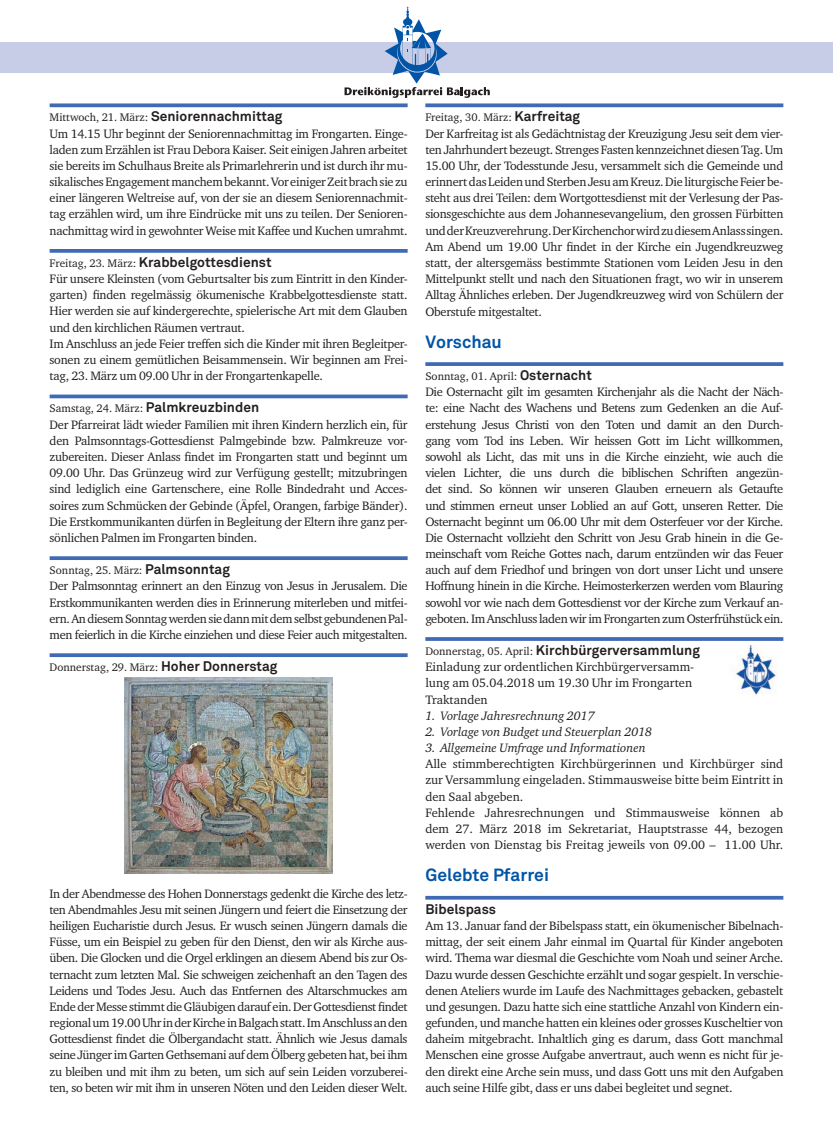
<style>
.page{position:relative;width:833px;height:1134px;background:#fff}
.page>*{position:absolute;margin:0;border:0;box-sizing:border-box;transform-origin:0 0}
.t1{font:700 17.5px "Akkurat";color:#0154a6}
.t2{font:700 13.75px "Akkurat";color:#231f20}
.t3{font:12.5px/16.1px "Charter ITC Std";letter-spacing:-.02em;color:#231f20;text-align:justify}
.t4{font:italic 12.5px "Charter ITC Std";color:#231f20}
.t5{font:12.5px "Charter ITC Std";color:#231f20}
.t6{font:11.25px "Charter ITC Std";color:#231f20}
.s1{font-family:"Charter ITC Std";font-weight:400;font-size:11.25px}
.s2{font-family:"Akkurat";font-weight:700;font-size:13.75px}
</style>
<div class="page">
<div style="left:0;top:43px;width:833px;height:30px;background:#c7cde7"></div>
<svg style="left:344px;top:7px;width:146px;height:91px"></svg>
<svg style="left:50px;top:103px;width:357px;height:4px"></svg>
<svg style="left:50px;top:249px;width:357px;height:4px"></svg>
<hr style="left:50px;top:395px;width:357px;height:3px;background:#406ab4">
<svg style="left:50px;top:556px;width:357px;height:4px"></svg>
<svg style="left:50px;top:653px;width:357px;height:4px"></svg>
<svg style="left:425px;top:103px;width:358px;height:4px"></svg>
<svg style="left:425px;top:362px;width:358px;height:4px"></svg>
<svg style="left:425px;top:637px;width:358px;height:4px"></svg>
<svg style="left:425px;top:896px;width:358px;height:4px"></svg>
<img style="left:125px;top:677px;width:207px;height:196px">
<img style="left:734px;top:646px;width:42px;height:49px">
<p class="t2" style="left:50px;top:108px;width:234px"><span class="s1">Mittwoch, 21. März:</span> Seniorennachmittag</p>
<p class="t3" style="left:50px;top:125px;width:359px">Um 14.15 Uhr beginnt der Seniorennachmittag im Frongarten. Einge&shy;laden zum Erzählen ist Frau Debora Kaiser. Seit einigen Jahren arbeitet sie bereits im Schulhaus Breite als Primarlehrerin und ist durch ihr mu&shy;sikalisches Engagement manchem bekannt. Vor einiger Zeit brach sie zu einer längeren Weltreise auf, von der sie an diesem Seniorennachmit&shy;tag erzählen wird, um ihre Eindrücke mit uns zu teilen. Der Senioren&shy;nachmittag wird in gewohnter Weise mit Kaffee und Kuchen umrahmt.</p>
<p class="t2" style="left:50px;top:253px;width:223px"><span class="s1">Freitag, 23. März:</span> Krabbelgottesdienst</p>
<p class="t3" style="left:50px;top:271px;width:359px">Für unsere Kleinsten (vom Geburtsalter bis zum Eintritt in den Kinder&shy;garten) finden regelmässig ökumenische Krabbelgottesdienste statt.<br>Hier werden sie auf kindergerechte, spielerische Art mit dem Glauben und den kirchlichen Räumen vertraut.</p>
<p class="t3" style="left:50px;top:335px;width:359px">Im Anschluss an jede Feier treffen sich die Kinder mit ihren Begleitper&shy;sonen zu einem gemütlichen Beisammensein. Wir beginnen am Frei&shy;tag, 23. März um 09.00 Uhr in der Frongartenkapelle.</p>
<p class="t6" style="left:50px;top:402px;width:211px">Samstag, 24. März: <span class="s2">Palmkreuzbinden</span></p>
<p class="t3" style="left:50px;top:416px;width:359px">Der Pfarreirat lädt wieder Familien mit ihren Kindern herzlich ein, für den Palmsonntags-Gottesdienst Palmgebinde bzw. Palmkreuze vor&shy;zubereiten. Dieser Anlass findet im Frongarten statt und beginnt um 09.00 Uhr. Das Grünzeug wird zur Verfügung gestellt; mitzubringen sind lediglich eine Gartenschere, eine Rolle Bindedraht und Acces&shy;soires zum Schmücken der Gebinde (Äpfel, Orangen, farbige Bänder).<br>Die Erstkommunikanten dürfen in Begleitung der Eltern ihre ganz per&shy;sönlichen Palmen im Frongarten binden.</p>
<p class="t6" style="left:50px;top:563px;width:182px">Sonntag, 25. März: <span class="s2">Palmsonntag</span></p>
<p class="t3" style="left:50px;top:578px;width:359px">Der Palmsonntag erinnert an den Einzug von Jesus in Jerusalem. Die Erstkommunikanten werden dies in Erinnerung miterleben und mitfei&shy;ern. An diesem Sonntag werden sie dann mit dem selbst gebundenen Pal&shy;men feierlich in die Kirche einziehen und diese Feier auch mitgestalten.</p>
<p class="t6" style="left:50px;top:660px;width:229px">Donnerstag, 29. März: <span class="s2">Hoher Donnerstag</span></p>
<p class="t3" style="left:50px;top:885px;width:359px">In der Abendmesse des Hohen Donnerstags gedenkt die Kirche des letz&shy;ten Abendmahles Jesu mit seinen Jüngern und feiert die Einsetzung der heiligen Eucharistie durch Jesus. Er wusch seinen Jüngern damals die Füsse, um ein Beispiel zu geben für den Dienst, den wir als Kirche aus&shy;üben. Die Glocken und die Orgel erklingen an diesem Abend bis zur Os&shy;ternacht zum letzten Mal. Sie schweigen zeichenhaft an den Tagen des Leidens und Todes Jesu. Auch das Entfernen des Altarschmuckes am Ende der Messe stimmt die Gläubigen darauf ein. Der Gottesdienst findet regional um 19.00 Uhr in der Kirche in Balgach statt. Im Anschluss an den Gottesdienst findet die Ölbergandacht statt. Ähnlich wie Jesus damals seine Jünger im Garten Gethsemani auf dem Ölberg gebeten hat, bei ihm zu bleiben und mit ihm zu beten, um sich auf sein Leiden vorzuberei&shy;ten, so beten wir mit ihm in unseren Nöten und den Leiden dieser Welt.</p>
<p class="t6" style="left:425px;top:111px;width:156px">Freitag, 30. März: <span class="s2">Karfreitag</span></p>
<p class="t3" style="left:425px;top:125px;width:359px">Der Karfreitag ist als Gedächtnistag der Kreuzigung Jesu seit dem vier&shy;ten Jahrhundert bezeugt. Strenges Fasten kennzeichnet diesen Tag. Um 15.00 Uhr, der Todesstunde Jesu, versammelt sich die Gemeinde und erinnert das Leiden und Sterben Jesu am Kreuz. Die liturgische Feier be&shy;steht aus drei Teilen: dem Wortgottesdienst mit der Verlesung der Pas&shy;sionsgeschichte aus dem Johannesevangelium, den grossen Fürbitten und der Kreuzverehrung. Der Kirchenchor wird zu diesem Anlass singen.</p>
<p class="t3" style="left:425px;top:238px;width:359px">Am Abend um 19.00 Uhr findet in der Kirche ein Jugendkreuzweg statt, der altersgemäss bestimmte Stationen vom Leiden Jesu in den Mittelpunkt stellt und nach den Situationen fragt, wo wir in unserem Alltag Ähnliches erleben. Der Jugendkreuzweg wird von Schülern der Oberstufe mitgestaltet.</p>
<p class="t1" style="left:425px;top:331px;width:78px">Vorschau</p>
<p class="t6" style="left:425px;top:369px;width:168px">Sonntag, 01. April: <span class="s2">Osternacht</span></p>
<p class="t3" style="left:425px;top:384px;width:359px">Die Osternacht gilt im gesamten Kirchenjahr als die Nacht der Näch&shy;te: eine Nacht des Wachens und Betens zum Gedenken an die Auf&shy;erstehung Jesus Christi von den Toten und damit an den Durch&shy;gang vom Tod ins Leben. Wir heissen Gott im Licht willkommen, sowohl als Licht, das mit uns in die Kirche einzieht, wie auch die vielen Lichter, die uns durch die biblischen Schriften angezün&shy;det sind. So können wir unseren Glauben erneuern als Getaufte und stimmen erneut unser Loblied an auf Gott, unseren Retter. Die</p>
<p class="t3" style="left:425px;top:513px;width:359px">Osternacht beginnt um 06.00 Uhr mit dem Osterfeuer vor der Kirche.<br>Die Osternacht vollzieht den Schritt von Jesu Grab hinein in die Ge&shy;meinschaft vom Reiche Gottes nach, darum entzünden wir das Feuer auch auf dem Friedhof und bringen von dort unser Licht und unsere Hoffnung hinein in die Kirche. Heimosterkerzen werden vom Blauring sowohl vor wie nach dem Gottesdienst vor der Kirche zum Verkauf an&shy;geboten. Im Anschluss laden wir im Frongarten zum Osterfrühstück ein.</p>
<p class="t2" style="left:425px;top:641px;width:276px"><span class="s1">Donnerstag, 05. April:</span> Kirchbürgerversammlung</p>
<p class="t5" style="left:425px;top:659px;width:270px">Einladung zur ordentlichen Kirchbürgerversamm-</p>
<p class="t5" style="left:425px;top:675px;width:268px">lung am 05.04.2018 um 19.30 Uhr im Frongarten</p>
<p class="t5" style="left:425px;top:691px;width:64px">Traktanden</p>
<p class="t4" style="left:425px;top:708px;width:171px">1. Vorlage Jahresrechnung 2017</p>
<p class="t4" style="left:425px;top:724px;width:228px">2. Vorlage von Budget und Steuerplan 2018</p>
<p class="t4" style="left:425px;top:740px;width:222px">3. Allgemeine Umfrage und Informationen</p>
<p class="t3" style="left:425px;top:756px;width:359px">Alle stimmberechtigten Kirchbürgerinnen und Kirchbürger sind zur Versammlung eingeladen. Stimmausweise bitte beim Eintritt in den Saal abgeben.</p>
<p class="t3" style="left:425px;top:804px;width:359px">Fehlende Jahresrechnungen und Stimmausweise können ab dem 27. März 2018 im Sekretariat, Hauptstrasse 44, bezogen werden von Dienstag bis Freitag jeweils von 09.00 – 11.00 Uhr.</p>
<p class="t1" style="left:425px;top:864px;width:125px">Gelebte Pfarrei</p>
<p class="t2" style="left:425px;top:900px;width:72px">Bibelspass</p>
<p class="t3" style="left:425px;top:917px;width:359px">Am 13. Januar fand der Bibelspass statt, ein ökumenischer Bibelnach&shy;mittag, der seit einem Jahr einmal im Quartal für Kinder angeboten wird. Thema war diesmal die Geschichte vom Noah und seiner Arche.<br>Dazu wurde dessen Geschichte erzählt und sogar gespielt. In verschie&shy;denen Ateliers wurde im Laufe des Nachmittages gebacken, gebastelt und gesungen. Dazu hatte sich eine stattliche Anzahl von Kindern ein&shy;gefunden, und manche hatten ein kleines oder grosses Kuscheltier von daheim mitgebracht. Inhaltlich ging es darum, dass Gott manchmal Menschen eine grosse Aufgabe anvertraut, auch wenn es nicht für je&shy;den direkt eine Arche sein muss, und dass Gott uns mit den Aufgaben auch seine Hilfe gibt, dass er uns dabei begleitet und segnet.</p>
</div>
